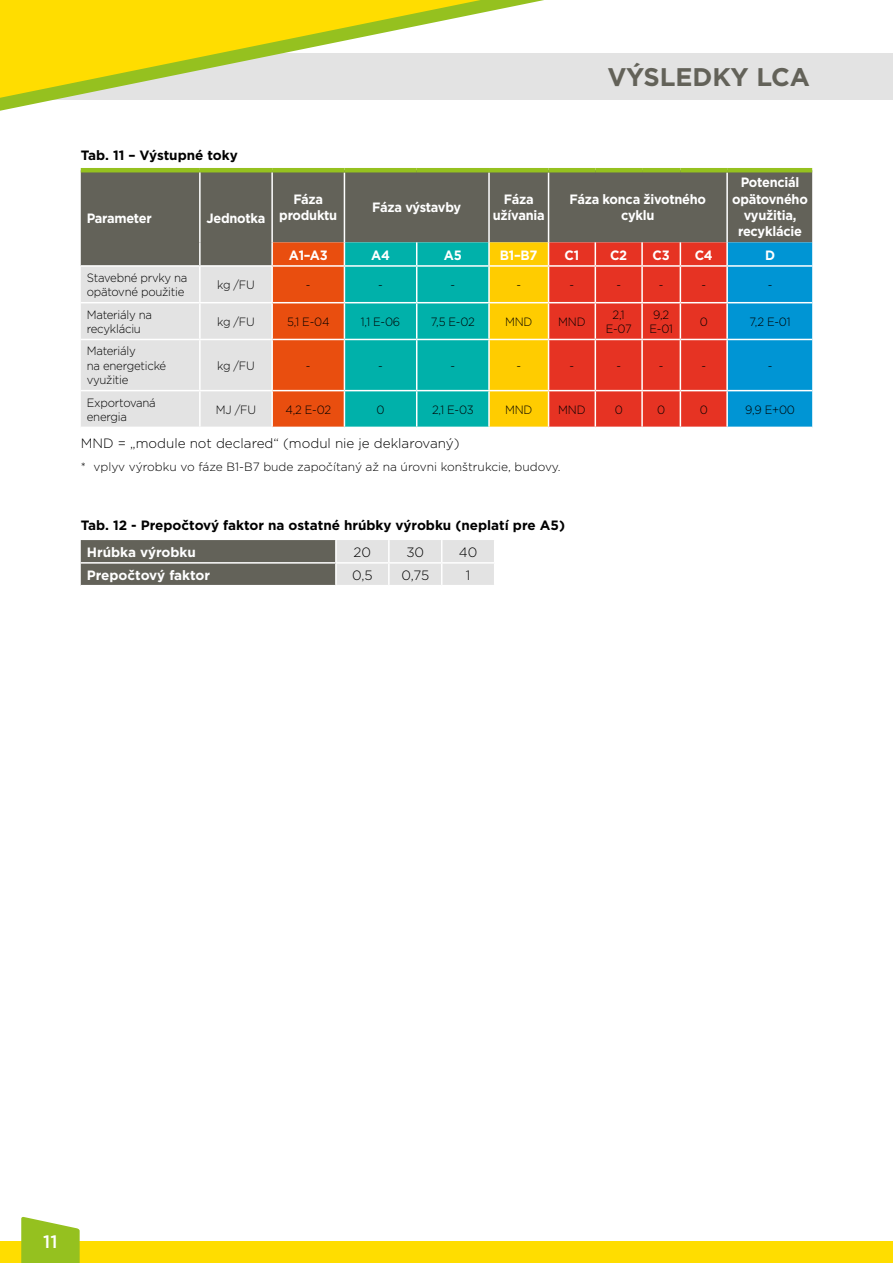
<style>
.page{position:relative;width:893px;height:1263px;background:#fff}
.page>*{position:absolute;margin:0;border:0;box-sizing:border-box;transform-origin:0 0}
.t1{font:700 25.5px "Gotham";color:#636259}
.t2{font:500 18px "Gotham";color:#fff}
.t3{font:700 13.5px/16.2px "Gotham";letter-spacing:-.02em;color:#fff;text-align:center;scale:.95 1}
.t4{font:700 13.5px "Gotham";color:#000}
.t5{font:300 13.5px "Gotham";color:#000}
.t6{font:700 13.5px "Gotham";letter-spacing:-.02em;color:#fff}
.t7{font:700 13.5px "Gotham";color:#fff}
.t8{font:300 12px/14.4px "Gotham";letter-spacing:-.02em;color:#000;scale:.95 1}
.t9{font:300 12px "Gotham";color:#000}
</style>
<div class="page">
<div style="left:0;top:53px;width:893px;height:47px;background:#e3e3e3"></div>
<svg style="left:0;top:0;width:544px;height:111px"></svg>
<div style="left:0;top:1242px;width:893px;height:21px;background:#fd0"></div>
<svg style="left:21px;top:1217px;width:59px;height:46px;background:#a3c93b"></svg>
<svg style="left:81px;top:540px;width:413px;height:45px;background:#989792"></svg>
<div style="left:81px;top:172px;width:731px;height:70px;background:#636259"></div>
<hr style="left:344px;top:172px;width:1px;height:70px;background:#fff">
<hr style="left:488px;top:172px;width:2px;height:70px;background:#fff">
<hr style="left:548px;top:172px;width:1px;height:70px;background:#fff">
<hr style="left:726px;top:172px;width:2px;height:70px;background:#fff">
<svg style="left:81px;top:242px;width:731px;height:185px;background:#9e9480"></svg>
<hr style="left:726px;top:242px;width:2px;height:23px;background:#fff">
<hr style="left:344px;top:267px;width:1px;height:35px;background:#fff">
<hr style="left:416px;top:267px;width:1px;height:35px;background:#fff">
<hr style="left:488px;top:267px;width:2px;height:35px;background:#fff">
<hr style="left:548px;top:267px;width:1px;height:35px;background:#fff">
<hr style="left:595px;top:267px;width:1px;height:35px;background:#fff">
<hr style="left:641px;top:267px;width:2px;height:35px;background:#fff">
<hr style="left:680px;top:267px;width:1px;height:35px;background:#fff">
<hr style="left:726px;top:267px;width:2px;height:35px;background:#fff">
<hr style="left:344px;top:303px;width:1px;height:36px;background:#fff">
<hr style="left:416px;top:303px;width:1px;height:36px;background:#fff">
<hr style="left:488px;top:303px;width:2px;height:36px;background:#fff">
<hr style="left:548px;top:303px;width:1px;height:36px;background:#fff">
<hr style="left:595px;top:303px;width:1px;height:36px;background:#fff">
<hr style="left:641px;top:303px;width:2px;height:36px;background:#fff">
<hr style="left:680px;top:303px;width:1px;height:36px;background:#fff">
<hr style="left:726px;top:303px;width:2px;height:36px;background:#fff">
<hr style="left:344px;top:340px;width:1px;height:50px;background:#fff">
<hr style="left:416px;top:340px;width:1px;height:50px;background:#fff">
<hr style="left:488px;top:340px;width:2px;height:50px;background:#fff">
<hr style="left:548px;top:340px;width:1px;height:50px;background:#fff">
<hr style="left:595px;top:340px;width:1px;height:50px;background:#fff">
<hr style="left:641px;top:340px;width:2px;height:50px;background:#fff">
<hr style="left:680px;top:340px;width:1px;height:50px;background:#fff">
<hr style="left:726px;top:340px;width:2px;height:50px;background:#fff">
<hr style="left:344px;top:391px;width:1px;height:36px;background:#fff">
<hr style="left:416px;top:391px;width:1px;height:36px;background:#fff">
<hr style="left:488px;top:391px;width:2px;height:36px;background:#fff">
<hr style="left:548px;top:391px;width:1px;height:36px;background:#fff">
<hr style="left:595px;top:391px;width:1px;height:36px;background:#fff">
<hr style="left:641px;top:391px;width:2px;height:36px;background:#fff">
<hr style="left:680px;top:391px;width:1px;height:36px;background:#fff">
<hr style="left:726px;top:391px;width:2px;height:36px;background:#fff">
<hr style="left:81px;top:168px;width:119px;height:4px;background:#95c11f">
<hr style="left:200px;top:168px;width:72px;height:4px;background:#95c11f">
<hr style="left:272px;top:168px;width:72px;height:4px;background:#95c11f">
<hr style="left:344px;top:168px;width:73px;height:4px;background:#95c11f">
<hr style="left:417px;top:168px;width:72px;height:4px;background:#95c11f">
<hr style="left:489px;top:168px;width:60px;height:4px;background:#95c11f">
<hr style="left:549px;top:168px;width:46px;height:4px;background:#95c11f">
<hr style="left:595px;top:168px;width:47px;height:4px;background:#95c11f">
<hr style="left:642px;top:168px;width:38px;height:4px;background:#95c11f">
<hr style="left:680px;top:168px;width:47px;height:4px;background:#95c11f">
<hr style="left:727px;top:168px;width:85px;height:4px;background:#95c11f">
<hr style="left:199px;top:172px;width:2px;height:70px;background:#fff">
<hr style="left:271px;top:172px;width:2px;height:70px;background:#fff">
<hr style="left:199px;top:242px;width:2px;height:23px;background:#fff">
<hr style="left:271px;top:242px;width:2px;height:23px;background:#fff">
<hr style="left:199px;top:303px;width:2px;height:36px;background:#fff">
<hr style="left:271px;top:303px;width:2px;height:36px;background:#fff">
<hr style="left:199px;top:340px;width:2px;height:50px;background:#fff">
<hr style="left:271px;top:340px;width:2px;height:50px;background:#fff">
<hr style="left:199px;top:391px;width:2px;height:36px;background:#fff">
<hr style="left:271px;top:391px;width:2px;height:36px;background:#fff">
<hr style="left:200px;top:265px;width:72px;height:2px;background:#fff">
<hr style="left:199px;top:267px;width:2px;height:35px;background:#fff">
<hr style="left:271px;top:267px;width:2px;height:35px;background:#fff">
<hr style="left:200px;top:302px;width:72px;height:1px;background:#fff">
<h1 class="t1" style="left:607px;top:60px;width:204px">VÝSLEDKY LCA</h1>
<p class="t4" style="left:81px;top:146px;width:159px">Tab. 11 – Výstupné toky</p>
<p class="t3" style="left:87px;top:210px;width:70px">Parameter</p>
<p class="t3" style="left:207px;top:210px;width:63px">Jednotka</p>
<p class="t3" style="left:279px;top:191px;width:63px">Fáza produktu</p>
<p class="t3" style="left:372px;top:199px;width:95px">Fáza výstavby</p>
<p class="t3" style="left:493px;top:191px;width:56px">Fáza užívania</p>
<p class="t3" style="left:569px;top:191px;width:145px">Fáza konca životného cyklu</p>
<p class="t3" style="left:732px;top:174px;width:81px">Potenciál opätovného využitia, recyklácie</p>
<p class="t3" style="left:289px;top:247px;width:42px">A1–A3</p>
<p class="t3" style="left:371px;top:247px;width:21px">A4</p>
<p class="t3" style="left:444px;top:247px;width:20px">A5</p>
<p class="t3" style="left:500px;top:247px;width:41px">B1–B7</p>
<p class="t3" style="left:565px;top:247px;width:17px">C1</p>
<p class="t3" style="left:610px;top:247px;width:20px">C2</p>
<p class="t3" style="left:653px;top:247px;width:20px">C3</p>
<p class="t3" style="left:695px;top:247px;width:20px">C4</p>
<p class="t3" style="left:765px;top:247px;width:12px">D</p>
<p class="t8" style="left:87px;top:270px;width:107px">Stavebné prvky na opätovné použitie</p>
<p class="t8" style="left:217px;top:277px;width:41px">kg /FU</p>
<p class="t8" style="left:306px;top:277px;width:6px">-</p>
<p class="t8" style="left:378px;top:277px;width:6px">-</p>
<p class="t8" style="left:451px;top:277px;width:6px">-</p>
<p class="t8" style="left:516px;top:277px;width:6px">-</p>
<p class="t8" style="left:570px;top:277px;width:6px">-</p>
<p class="t8" style="left:616px;top:277px;width:6px">-</p>
<p class="t8" style="left:659px;top:277px;width:6px">-</p>
<p class="t8" style="left:701px;top:277px;width:6px">-</p>
<p class="t8" style="left:768px;top:277px;width:6px">-</p>
<p class="t8" style="left:87px;top:307px;width:70px">Materiály na recykláciu</p>
<p class="t8" style="left:217px;top:314px;width:41px">kg /FU</p>
<p class="t8" style="left:287px;top:314px;width:46px">5,1 E-04</p>
<p class="t8" style="left:361px;top:314px;width:43px">1,1 E-06</p>
<p class="t8" style="left:431px;top:314px;width:48px">7,5 E-02</p>
<p class="t8" style="left:505px;top:314px;width:30px">MND</p>
<p class="t8" style="left:558px;top:314px;width:30px">MND</p>
<p class="t8" style="left:606px;top:307px;width:29px;text-align:center">2,1<br>E-07</p>
<p class="t8" style="left:649px;top:307px;width:26px;text-align:center">9,2<br>E-01</p>
<p class="t8" style="left:700px;top:314px;width:10px">0</p>
<p class="t8" style="left:750px;top:314px;width:45px">7,2 E-01</p>
<p class="t8" style="left:87px;top:344px;width:85px">Materiály<br>na energetické využitie</p>
<p class="t8" style="left:217px;top:358px;width:41px">kg /FU</p>
<p class="t8" style="left:306px;top:358px;width:6px">-</p>
<p class="t8" style="left:378px;top:358px;width:6px">-</p>
<p class="t8" style="left:451px;top:358px;width:6px">-</p>
<p class="t8" style="left:516px;top:358px;width:6px">-</p>
<p class="t8" style="left:570px;top:358px;width:6px">-</p>
<p class="t8" style="left:616px;top:358px;width:6px">-</p>
<p class="t8" style="left:659px;top:358px;width:6px">-</p>
<p class="t8" style="left:701px;top:358px;width:6px">-</p>
<p class="t8" style="left:768px;top:358px;width:6px">-</p>
<p class="t8" style="left:87px;top:395px;width:74px">Exportovaná energia</p>
<p class="t8" style="left:216px;top:402px;width:44px">MJ /FU</p>
<p class="t8" style="left:285px;top:402px;width:50px">4,2 E-02</p>
<p class="t8" style="left:377px;top:402px;width:10px">0</p>
<p class="t8" style="left:432px;top:402px;width:45px">2,1 E-03</p>
<p class="t8" style="left:505px;top:402px;width:30px">MND</p>
<p class="t8" style="left:558px;top:402px;width:30px">MND</p>
<p class="t8" style="left:615px;top:402px;width:10px">0</p>
<p class="t8" style="left:657px;top:402px;width:10px">0</p>
<p class="t8" style="left:700px;top:402px;width:10px">0</p>
<p class="t8" style="left:745px;top:402px;width:54px">9,9 E+00</p>
<p class="t5" style="left:81px;top:435px;width:380px">MND = „module not declared“ (modul nie je deklarovaný)</p>
<p class="t9" style="left:81px;top:459px;width:481px">* vplyv výrobku vo fáze B1-B7 bude započítaný až na úrovni konštrukcie, budovy.</p>
<p class="t4" style="left:81px;top:516px;width:486px">Tab. 12 - Prepočtový faktor na ostatné hrúbky výrobku (neplatí pre A5)</p>
<p class="t7" style="left:87px;top:543px;width:111px">Hrúbka výrobku</p>
<p class="t5" style="left:354px;top:543px;width:19px">20</p>
<p class="t5" style="left:406px;top:543px;width:19px">30</p>
<p class="t5" style="left:459px;top:543px;width:20px">40</p>
<p class="t6" style="left:87px;top:566px;width:125px">Prepočtový faktor</p>
<p class="t5" style="left:352px;top:566px;width:22px">0,5</p>
<p class="t5" style="left:401px;top:566px;width:29px">0,75</p>
<p class="t5" style="left:466px;top:566px;width:6px">1</p>
<h2 class="t2" style="left:43px;top:1229px;width:16px">11</h2>
</div>
